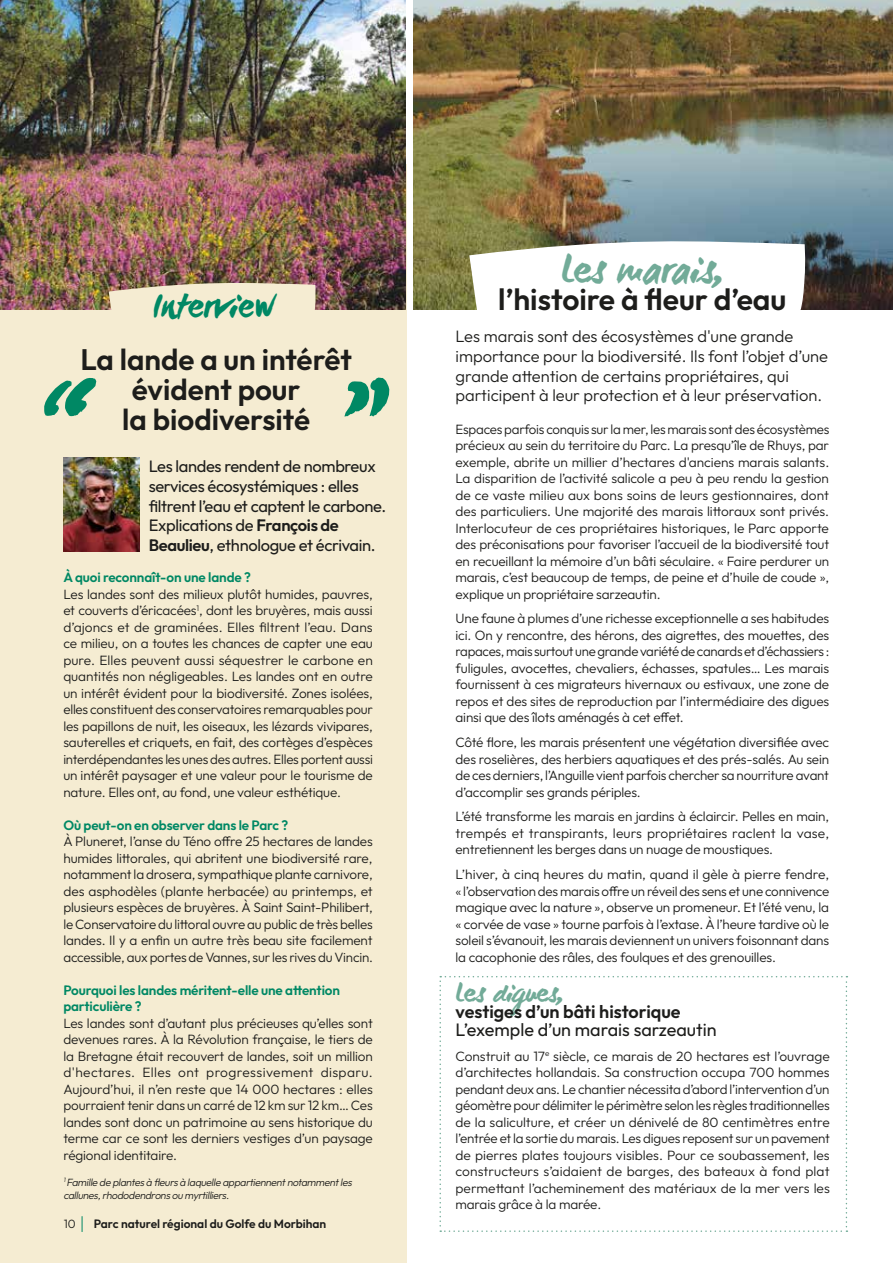
<style>
.page{position:relative;width:893px;height:1263px;background:#fff}
.page>*{position:absolute;margin:0;border:0;box-sizing:border-box;transform-origin:0 0}
.t1{font:700 40.05px "WC Mano Negra Bta";color:#72ab98}
.t2{font:700 36px "WC Mano Negra Bta";color:#008864}
.t3{font:600 30px "Outfit";color:#1d1d1b}
.t4{font:600 29.7px/29.7px "Outfit";color:#1d1d1b;text-align:center}
.t5{font:700 27px "WC Mano Negra Bta";color:#72ab98}
.t6{font:18px "Outfit";color:#1d1d1b}
.t7{font:600 18px "Outfit";color:#1d1d1b}
.t8{font:300 16.5px/19.8px "Outfit";color:#1d1d1b}
.t9{font:16.5px/19.8px "Outfit";letter-spacing:-.02em;color:#1d1d1b}
.t10{font:300 13.5px/16.5px "Outfit";letter-spacing:-.01em;color:#1d1d1b;text-align:justify}
.t11{font:600 13.5px/16.5px "Outfit";letter-spacing:-.01em;color:#008864}
.t12{font:600 12px "Outfit";color:#1d1d1b}
.t13{font:300 12px "Outfit";color:#1d1d1b}
.t14{font:italic 300 10.5px/13.5px "Outfit";color:#1d1d1b}
.s1{font-weight:600}
</style>
<div class="page">
<div style="left:0;top:164px;width:407px;height:1099px;background:#f5ecd2"></div>
<img style="left:63px;top:457px;width:76px;height:94px">
<svg style="left:44px;top:378px;width:52px;height:38px"></svg>
<svg style="left:344px;top:378px;width:45px;height:38px"></svg>
<img style="left:0;top:0;width:405px;height:310px">
<img style="left:109px;top:280px;width:207px;height:30px">
<img style="left:414px;top:0;width:479px;height:310px">
<svg style="left:439px;top:976px;width:408px;height:256px"></svg>
<svg style="left:469px;top:237px;width:336px;height:73px"></svg>
<svg style="left:82px;top:1216px;width:1px;height:16px"></svg>
<h2 class="t2" style="left:153px;top:281px;width:122px">Interview</h2>
<h3 class="t4" style="left:80px;top:345px;width:273px">La lande a un intérêt évident pour<br>la biodiversité</h3>
<p class="t9" style="left:149px;top:456px;width:239px">Les landes rendent de nombreux services écosystémiques : elles filtrent l’eau et captent le carbone.<br>Explications de <span class="s1">François de Beaulieu</span>, ethnologue et écrivain.</p>
<p class="t11" style="left:63px;top:569px;width:189px">À quoi reconnaît-on une lande ?</p>
<p class="t10" style="left:63px;top:585px;width:311px">Les landes sont des milieux plutôt humides, pauvres, et couverts d’éricacées<sup>1</sup>, dont les bruyères, mais aussi d’ajoncs et de graminées. Elles filtrent l’eau. Dans ce milieu, on a toutes les chances de capter une eau pure. Elles peuvent aussi séquestrer le carbone en quantités non négligeables. Les landes ont en outre un intérêt évident pour la biodiversité. Zones isolées, elles constituent des conservatoires remarquables pour les papillons de nuit, les oiseaux, les lézards vivipares, sauterelles et criquets, en fait, des cortèges d’espèces interdépendantes les unes des autres. Elles portent aussi un intérêt paysager et une valeur pour le tourisme de nature. Elles ont, au fond, une valeur esthétique.</p>
<p class="t11" style="left:63px;top:816px;width:227px">Où peut-on en observer dans le Parc ?</p>
<p class="t10" style="left:63px;top:833px;width:311px">À Pluneret, l’anse du Téno offre 25 hectares de landes humides littorales, qui abritent une biodiversité rare, notamment la drosera, sympathique plante carnivore, des asphodèles (plante herbacée) au printemps, et plusieurs espèces de bruyères. À Saint Saint-Philibert, le Conservatoire du littoral ouvre au public de très belles landes. Il y a enfin un autre très beau site facilement accessible, aux portes de Vannes, sur les rives du Vincin.</p>
<p class="t11" style="left:63px;top:981px;width:278px">Pourquoi les landes méritent-elle une attention particulière ?</p>
<p class="t10" style="left:63px;top:1014px;width:311px">Les landes sont d’autant plus précieuses qu’elles sont devenues rares. À la Révolution française, le tiers de la Bretagne était recouvert de landes, soit un million d'hectares. Elles ont progressivement disparu.<br>Aujourd’hui, il n’en reste que 14 000 hectares : elles pourraient tenir dans un carré de 12 km sur 12 km… Ces landes sont donc un patrimoine au sens historique du terme car ce sont les derniers vestiges d’un paysage régional identitaire.</p>
<p class="t14" style="left:63px;top:1175px;width:292px"><sup>1</sup>Famille de plantesà fleursà laquelle appartiennentnotammentles callunes,rhododendronsou myrtilliers.</p>
<p class="t13" style="left:64px;top:1217px;width:13px">10</p>
<p class="t12" style="left:94px;top:1217px;width:234px">Parc naturel régional du Golfe du Morbihan</p>
<h1 class="t1" style="left:561px;top:242px;width:164px">Les marais,</h1>
<h3 class="t3" style="left:498px;top:282px;width:290px">l’histoire à fleur d’eau</h3>
<p class="t8" style="left:455px;top:326px;width:374px">Les marais sont des écosystèmes d'une grande importance pour la biodiversité. Ils font l’objet d’une grande attention de certains propriétaires, qui participent à leur protection et à leur préservation.</p>
<p class="t10" style="left:455px;top:420px;width:375px">Espaces parfois conquis sur la mer, les marais sont des écosystèmes précieux au sein du territoire du Parc. La presqu’île de Rhuys, par exemple, abrite un millier d’hectares d'anciens marais salants.<br>La disparition de l’activité salicole a peu à peu rendu la gestion de ce vaste milieu aux bons soins de leurs gestionnaires, dont des particuliers. Une majorité des marais littoraux sont privés.<br>Interlocuteur de ces propriétaires historiques, le Parc apporte des préconisations pour favoriser l’accueil de la biodiversité tout en recueillant la mémoire d’un bâti séculaire. « Faire perdurer un marais, c’est beaucoup de temps, de peine et d’huile de coude », explique un propriétaire sarzeautin.</p>
<p class="t10" style="left:455px;top:610px;width:375px">Une faune à plumes d’une richesse exceptionnelle a ses habitudes ici. On y rencontre, des hérons, des aigrettes, des mouettes, des rapaces, mais surtout une grande variété de canards et d’échassiers : fuligules, avocettes, chevaliers, échasses, spatules… Les marais fournissent à ces migrateurs hivernaux ou estivaux, une zone de repos et des sites de reproduction par l’intermédiaire des digues ainsi que des îlots aménagés à cet effet.</p>
<p class="t10" style="left:455px;top:734px;width:375px">Côté flore, les marais présentent une végétation diversifiée avec des roselières, des herbiers aquatiques et des prés-salés. Au sein de ces derniers, l’Anguille vient parfois chercher sa nourriture avant d’accomplir ses grands périples.</p>
<p class="t10" style="left:455px;top:808px;width:375px">L’été transforme les marais en jardins à éclaircir. Pelles en main, trempés et transpirants, leurs propriétaires raclent la vase, entretiennent les berges dans un nuage de moustiques.</p>
<p class="t10" style="left:455px;top:866px;width:375px">L’hiver, à cinq heures du matin, quand il gèle à pierre fendre, « l’observation des marais offre un réveil des sens et une connivence magique avec la nature », observe un promeneur. Et l’été venu, la « corvée de vase » tourne parfois à l’extase. À l’heure tardive où le soleil s’évanouit, les marais deviennent un univers foisonnant dans la cacophonie des râles, des foulques et des grenouilles.</p>
<h3 class="t5" style="left:455px;top:975px;width:109px">Les digues,</h3>
<h3 class="t7" style="left:455px;top:1001px;width:227px">vestiges d’un bâti historique</h3>
<h3 class="t6" style="left:455px;top:1019px;width:263px">L’exemple d’un marais sarzeautin</h3>
<p class="t10" style="left:455px;top:1047px;width:376px">Construit au 17<sup>e</sup> siècle, ce marais de 20 hectares est l’ouvrage d’architectes hollandais. Sa construction occupa 700 hommes pendant deux ans. Le chantier nécessita d’abord l’intervention d’un géomètre pour délimiter le périmètre selon les règles traditionnelles de la saliculture, et créer un dénivelé de 80 centimètres entre l’entrée et la sortie du marais. Les digues reposent sur un pavement de pierres plates toujours visibles. Pour ce soubassement, les constructeurs s’aidaient de barges, des bateaux à fond plat permettant l’acheminement des matériaux de la mer vers les marais grâce à la marée.</p>
</div>
